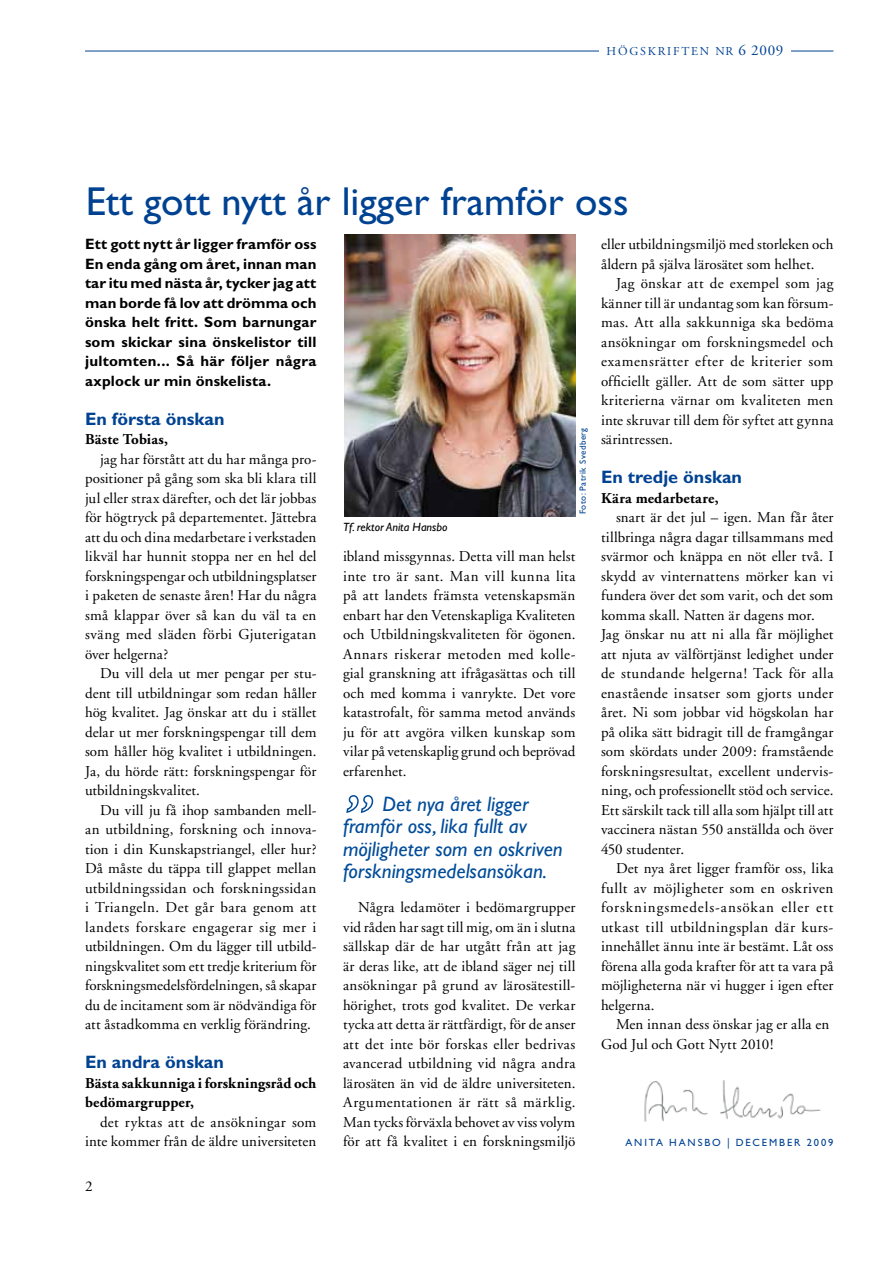
<style>
.page{position:relative;width:893px;height:1263px;background:#fff}
.page>*{position:absolute;margin:0;border:0;box-sizing:border-box;transform-origin:0 0}
.t1{font:40.5px "Gill Sans";color:#004292}
.t2{font:italic 21px/22.5px "Gill Sans";color:#004c99}
.t3{font:700 18px "Gill Sans";color:#004292}
.t4{font:15px/19.5px "Adobe Garamond";letter-spacing:.01em;color:#000;text-align:justify}
.t5{font:700 15px/19.5px "Gill Sans";letter-spacing:.015em;color:#000;text-align:justify}
.t6{font:700 15px/19.5px "Adobe Garamond";letter-spacing:.01em;color:#000}
.t7{font:italic 12px "Gill Sans";color:#000}
.t8{font:12px "Adobe Garamond";letter-spacing:.15em;color:#004292}
.t9{font:10.5px "Gill Sans";letter-spacing:.18em;color:#004292}
.t10{font:9px "Gill Sans";letter-spacing:.05em;color:#004292}
.s1{font-size:15px}
</style>
<div class="page">
<hr style="left:85px;top:51px;width:748px;height:1px;background:#004292">
<div style="left:599px;top:44px;width:192px;height:20px;background:#fff"></div>
<img style="left:344px;top:234px;width:231px;height:282px">
<img style="left:644px;top:1081px;width:177px;height:41px">
<svg style="left:346px;top:795px;width:28px;height:18px"></svg>
<p class="t8" style="left:607px;top:44px;width:178px">HÖGSKRIFTEN NR <span class="s1">6 2009</span></p>
<h1 class="t1" style="left:86px;top:178px;width:544px">ETT GOTT NYTT ÅR LIGGER FRAMFÖR OSS</h1>
<p class="t5" style="left:85px;top:234px;width:233px">Ett gott nytt år ligger framför oss En enda gång om året, innan man tar itu med nästa år, tycker jag att man borde få lov att drömma och önska helt fritt. Som barnungar som skickar sina önskelistor till jultomten... Så här följer några axplock ur min önskelista.</p>
<p class="t3" style="left:85px;top:408px;width:141px">En första önskan</p>
<p class="t6" style="left:85px;top:430px;width:84px">Bäste Tobias,</p>
<p class="t4" style="left:85px;top:449px;width:233px;text-indent:15px">jag har förstått att du har många pro&shy;positioner på gång som ska bli klara till jul eller strax därefter, och det lär jobbas för högtryck på departementet. Jättebra att du och dina medarbetare i verkstaden likväl har hunnit stoppa ner en hel del forskningspengar och utbildningsplatser i paketen de senaste åren! Har du några små klappar över så kan du väl ta en sväng med släden förbi Gjuterigatan över helgerna?</p>
<p class="t4" style="left:85px;top:664px;width:233px;text-indent:15px">Du vill dela ut mer pengar per stu&shy;dent till utbildningar som redan håller hög kvalitet. Jag önskar att du i stället delar ut mer forskningspengar till dem som håller hög kvalitet i utbildningen.<br>Ja, du hörde rätt: forskningspengar för utbildningskvalitet.</p>
<p class="t4" style="left:85px;top:800px;width:233px;text-indent:15px">Du vill ju få ihop sambanden mell&shy;an utbildning, forskning och innova&shy;tion i din Kunskapstriangel, eller hur?<br>Då måste du täppa till glappet mellan utbildningssidan och forskningssidan i Triangeln. Det går bara genom att landets forskare engagerar sig mer i utbildningen. Om du lägger till utbild&shy;ningskvalitet som ett tredje kriterium för forskningsmedelsfördelningen, så skapar du de incitament som är nödvändiga för att åstadkomma en verklig förändring.</p>
<p class="t3" style="left:85px;top:1051px;width:140px">En andra önskan</p>
<p class="t6" style="left:85px;top:1073px;width:233px">Bästa sakkunniga i forskningsråd och bedömargrupper,</p>
<p class="t4" style="left:85px;top:1112px;width:233px;text-align:right">det ryktas att de ansökningar som inte kommer från de äldre universiteten</p>
<p class="t4" style="left:601px;top:235px;width:234px">eller utbildningsmiljö med storleken och åldern på själva lärosätet som helhet.</p>
<p class="t4" style="left:601px;top:274px;width:234px;text-indent:15px">Jag önskar att de exempel som jag känner till är undantag som kan försum&shy;mas. Att alla sakkunniga ska bedöma ansökningar om forskningsmedel och examensrätter efter de kriterier som officiellt gäller. Att de som sätter upp kriterierna värnar om kvaliteten men inte skruvar till dem för syftet att gynna särintressen.</p>
<p class="t3" style="left:601px;top:466px;width:143px">En tredje önskan</p>
<p class="t6" style="left:601px;top:488px;width:119px">Kära medarbetare,</p>
<p class="t4" style="left:601px;top:508px;width:234px;text-align:left;text-indent:15px">snart är det jul – igen. Man får åter tillbringa några dagar tillsammans med svärmor och knäppa en nöt eller två. I skydd av vinternattens mörker kan vi fundera över det som varit, och det som komma skall. Natten är dagens mor.<br>Jag önskar nu att ni alla får möjlighet att njuta av välförtjänst ledighet under de stundande helgerna! Tack för alla enastående insatser som gjorts under året. Ni som jobbar vid högskolan har på olika sätt bidragit till de framgångar som skördats under 2009: framstående forskningsresultat, excellent undervis&shy;ning, och professionellt stöd och service.<br>Ett särskilt tack till alla som hjälpt till att vaccinera nästan 550 anställda och över 450 studenter.</p>
<p class="t4" style="left:601px;top:859px;width:234px;text-indent:15px">Det nya året ligger framför oss, lika fullt av möjligheter som en oskriven forskningsmedels-ansökan eller ett utkast till utbildningsplan där kurs&shy;innehållet ännu inte är bestämt. Låt oss förena alla goda krafter för att ta vara på möjligheterna när vi hugger i igen efter helgerna.</p>
<p class="t4" style="left:601px;top:1015px;width:230px;text-indent:15px">Men innan dess önskar jag er alla en<br>God Jul och Gott Nytt 2010!</p>
<p class="t10" style="left:578px;top:514px;width:88px;rotate:-90deg">FOTO: PATRIK SVEDBERG</p>
<p class="t7" style="left:343px;top:520px;width:106px">Tf. rektor Anita Hansbo</p>
<p class="t4" style="left:343px;top:547px;width:234px">ibland missgynnas. Detta vill man helst inte tro är sant. Man vill kunna lita på att landets främsta vetenskapsmän enbart har den Vetenskapliga Kvaliteten och Utbildningskvaliteten för ögonen.<br>Annars riskerar metoden med kolle&shy;gial granskning att ifrågasättas och till och med komma i vanrykte. Det vore katastrofalt, för samma metod används ju för att avgöra vilken kunskap som vilar på vetenskaplig grund och beprövad erfarenhet.</p>
<h2 class="t2" style="left:343px;top:793px;width:221px;text-indent:39px">Det nya året ligger framför oss, lika fullt av möjligheter som en oskriven forskningsmedelsansökan.</h2>
<p class="t4" style="left:343px;top:898px;width:234px;text-indent:15px">Några ledamöter i bedömargrupper vid råden har sagt till mig, om än i slutna sällskap där de har utgått från att jag är deras like, att de ibland säger nej till ansökningar på grund av lärosätestill&shy;hörighet, trots god kvalitet. De verkar tycka att detta är rättfärdigt, för de anser att det inte bör forskas eller bedrivas avancerad utbildning vid några andra lärosäten än vid de äldre universiteten.<br>Argumentationen är rätt så märklig.<br>Man tycks förväxla behovet av viss volym för att få kvalitet i en forskningsmiljö</p>
<p class="t9" style="left:625px;top:1136px;width:53px">AN ITA HANS</p>
<p class="t9" style="left:704px;top:1136px;width:130px">BO | DECEMBER 2009</p>
<p class="t4" style="left:85px;top:1177px;width:9px">2</p>
</div>
